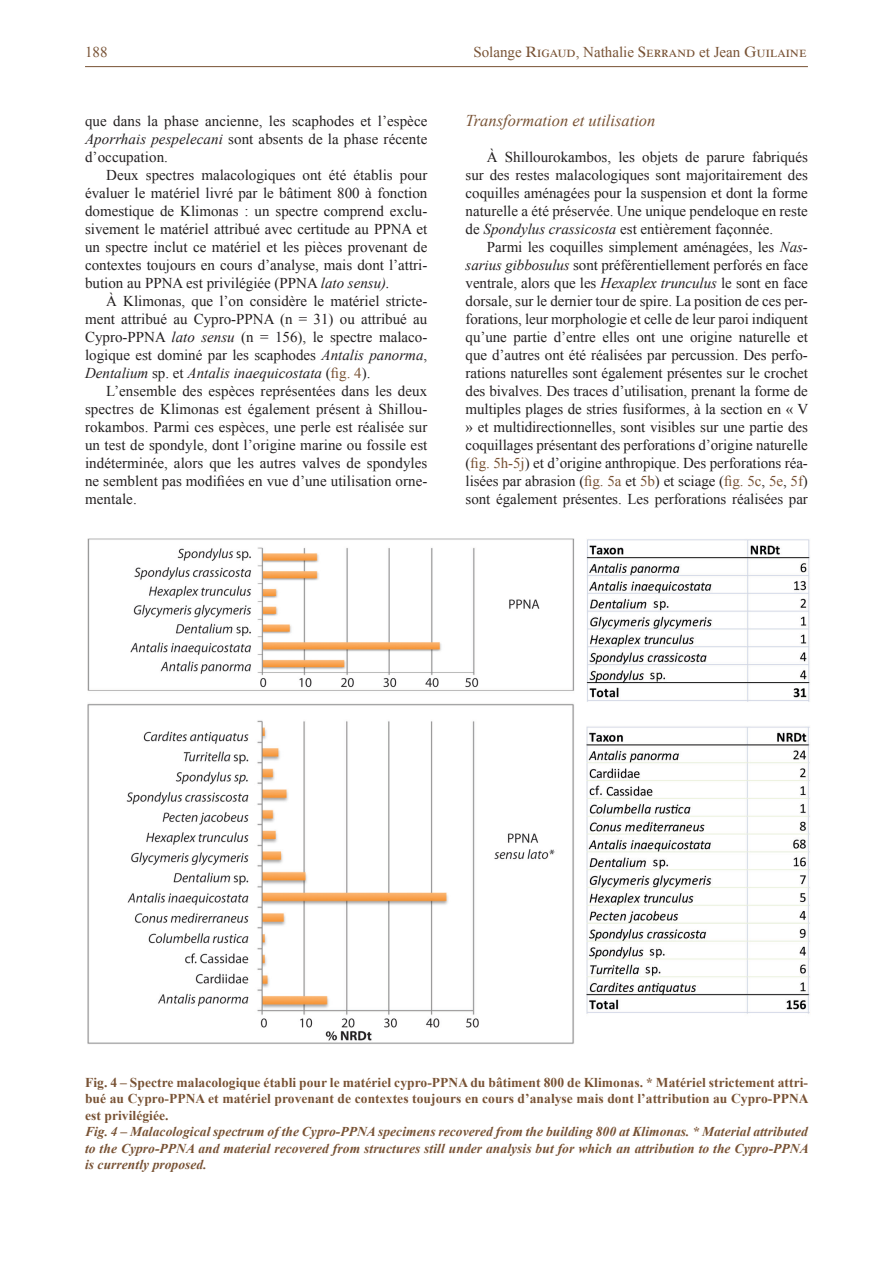
<style>
.page{position:relative;width:893px;height:1263px;background:#fff}
.page>*{position:absolute;margin:0;border:0;box-sizing:border-box;transform-origin:0 0}
.Titre3{font:italic 16.5px "Times New Roman";color:#785234}
.t1{font:15px/18px "Times New Roman";color:#231f20;text-align:justify}
.t2{font:15px "Times New Roman";color:#785234}
.Figures{font:italic 700 13.5px/16.5px "Times New Roman";letter-spacing:.005em;color:#785234;text-align:justify}
.Figures-2{font:700 13.5px/16.5px "Times New Roman";letter-spacing:.005em;color:#785234;text-align:justify}
.s1{font-family:"Times Ten Roman SC"}
.s2{font-style:italic}
.s3{color:#785234}
</style>
<div class="page">
<hr style="left:85px;top:66px;width:723px;height:1px;background:#785234">
<img style="left:87px;top:538px;width:723px;height:506px">
<p class="t2" style="left:85px;top:42px;width:24px">188</p>
<p class="t2" style="left:473px;top:42px;width:335px">Solange <span class="s1">Rigaud</span>, Nathalie <span class="s1">Serrand</span> et Jean <span class="s1">Guilaine</span></p>
<p class="t1" style="left:85px;top:112px;width:344px">que dans la phase ancienne, les scaphodes et l’espèce <span class="s2">Aporrhais pespelecani</span> sont absents de la phase récente d’occupation.</p>
<p class="t1" style="left:85px;top:166px;width:344px;text-indent:21px">Deux spectres malacologiques ont été établis pour évaluer le matériel livré par le bâtiment 800 à fonction domestique de Klimonas : un spectre comprend exclu&shy;sivement le matériel attribué avec certitude au PPNA et un spectre inclut ce matériel et les pièces provenant de contextes toujours en cours d’analyse, mais dont l’attri&shy;bution au PPNA est privilégiée (PPNA <span class="s2">lato sensu).</span></p>
<p class="t1" style="left:85px;top:292px;width:344px;text-indent:21px">À Klimonas, que l’on considère le matériel stricte&shy;ment attribué au Cypro-PPNA (n = 31) ou attribué au Cypro-PPNA <span class="s2">lato sensu</span> (n = 156), le spectre malaco&shy;logique est dominé par les scaphodes <span class="s2">Antalis panorma</span>, <span class="s2">Dentalium</span> sp. et <span class="s2">Antalis inaequicostata</span> (<span class="s3">fig. 4</span>).</p>
<p class="t1" style="left:85px;top:382px;width:344px;text-indent:21px">L’ensemble des espèces représentées dans les deux spectres de Klimonas est également présent à Shillou&shy;rokambos. Parmi ces espèces, une perle est réalisée sur un test de spondyle, dont l’origine marine ou fossile est indéterminée, alors que les autres valves de spondyles ne semblent pas modifiées en vue d’une utilisation orne&shy;mentale.</p>
<p class="Titre3" style="left:466px;top:109px;width:191px">Transformation et utilisation</p>
<p class="t1" style="left:466px;top:148px;width:344px;text-indent:21px">À Shillourokambos, les objets de parure fabriqués sur des restes malacologiques sont majoritairement des coquilles aménagées pour la suspension et dont la forme naturelle a été préservée. Une unique pendeloque en reste de <span class="s2">Spondylus crassicosta</span> est entièrement façonnée.</p>
<p class="t1" style="left:466px;top:238px;width:344px;text-indent:21px">Parmi les coquilles simplement aménagées, les <span class="s2">Nas&shy;sarius gibbosulus</span> sont préférentiellement perforés en face ventrale, alors que les <span class="s2">Hexaplex trunculus</span> le sont en face dorsale, sur le dernier tour de spire. La position de ces per&shy;forations, leur morphologie et celle de leur paroi indiquent qu’une partie d’entre elles ont une origine naturelle et que d’autres ont été réalisées par percussion. Des perfo&shy;rations naturelles sont également présentes sur le crochet des bivalves. Des traces d’utilisation, prenant la forme de multiples plages de stries fusiformes, à la section en « V » et multidirectionnelles, sont visibles sur une partie des coquillages présentant des perforations d’origine naturelle (<span class="s3">fig. 5h-5j</span>) et d’origine anthropique. Des perforations réa&shy;lisées par abrasion (<span class="s3">fig. 5a</span> et <span class="s3">5b</span>) et sciage (<span class="s3">fig. 5c</span>, <span class="s3">5e</span>, <span class="s3">5f</span>) sont également présentes. Les perforations réalisées par</p>
<p class="Figures-2" style="left:85px;top:1074px;width:725px">Fig. 4 – Spectre malacologique établi pour le matériel cypro-PPNA du bâtiment 800 de Klimonas. * Matériel strictement attri&shy;bué au Cypro-PPNA et matériel provenant de contextes toujours en cours d’analyse mais dont l’attribution au Cypro-PPNA est privilégiée.</p>
<p class="Figures" style="left:85px;top:1123px;width:725px">Fig. 4 – Malacological spectrum of the Cypro-PPNA specimens recovered from the building 800 at Klimonas. * Material attributed to the Cypro-PPNA and material recovered from structures still under analysis but for which an attribution to the Cypro-PPNA is currently proposed.</p>
</div>
